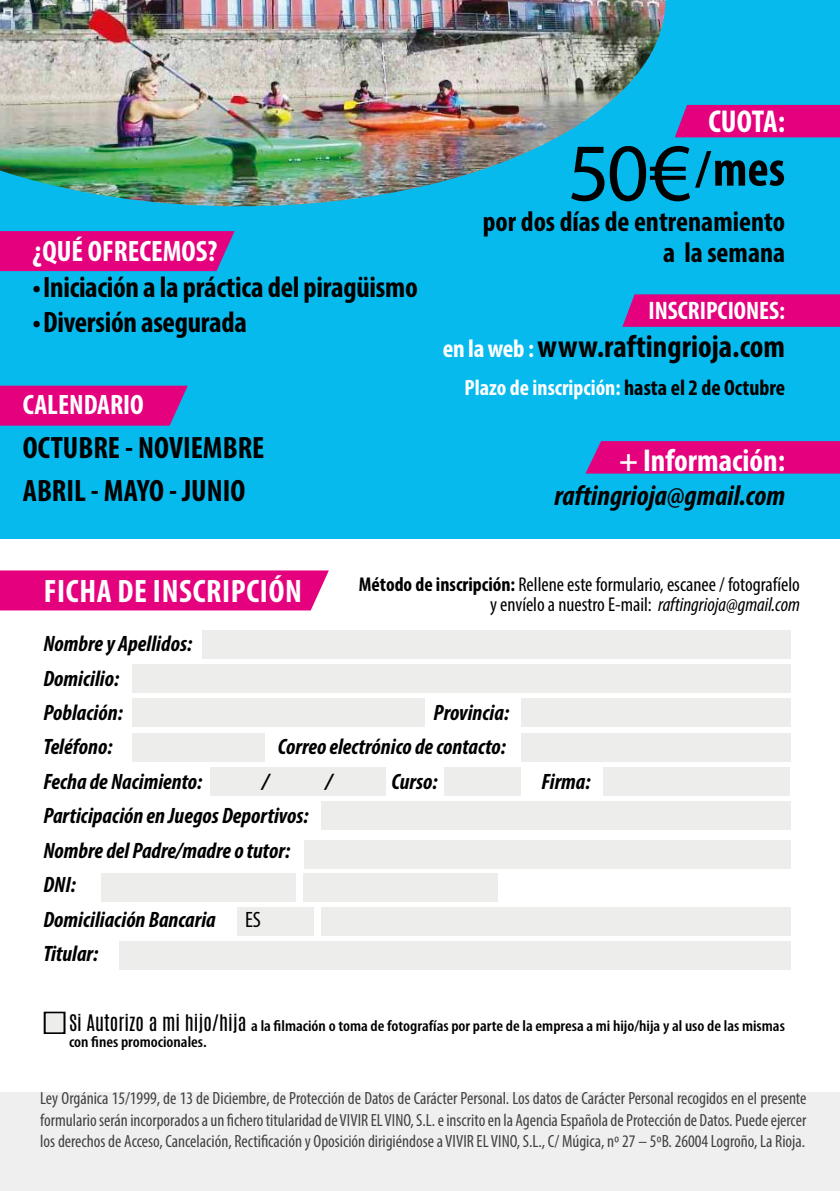
<style>
.page{position:relative;width:840px;height:1191px;background:#fff}
.page>*{position:absolute;margin:0;border:0;box-sizing:border-box;transform-origin:0 0}
.t1{font:700 condensed 50.8px "Myriad Pro";color:#000}
.t2{font:700 condensed 32.6px "Myriad Pro";letter-spacing:.02em;color:#fff}
.t3{font:700 condensed 31.6px "Myriad Pro";color:#000}
.t4{font:700 condensed 31.6px "Myriad Pro";color:#fff}
.t5{font:700 condensed 31px/43.2px "Myriad Pro";color:#000}
.t6{font:700 condensed 29.6px "Myriad Pro";letter-spacing:-.01em;color:#000}
.t7{font:700 condensed 29.6px "Myriad Pro";color:#fff}
.t8{font:700 condensed 28.6px/30.6px "Myriad Pro";color:#000;text-align:right}
.t9{font:italic 700 condensed 28.6px "Myriad Pro";color:#000}
.t10{font:700 condensed 28.2px "Myriad Pro";color:#fff}
.t11{font:700 condensed 25.4px "Myriad Pro";color:#fff}
.t12{font:italic 700 condensed 22.4px/34.4px "Myriad Pro";color:#000}
.t13{font:condensed 22.4px "Myriad Pro";color:#000}
.t14{font:700 condensed 22.2px "Myriad Pro";color:#fff}
.t15{font:condensed 20px/20px "Myriad Pro";color:#000;text-align:right}
.t16{font:condensed 17.8px/21.2px "Myriad Pro";color:#000;text-align:justify}
.t17{font:600 condensed 15.6px/16.2px "Myriad Pro";color:#000;scale:1.09 1}
.s1{font-weight:400;font-stretch:normal;font-size:82.4px}
.s2{font-size:25.4px;color:#fff}
.s3{color:#000}
.s4{font-weight:700}
.s5{font-style:italic}
.s6{font-family:"Antonio";font-weight:400;font-stretch:normal;font-size:19px}
</style>
<div class="page">
<div style="left:0;top:570px;width:328px;height:40px;background:#e5007d"></div>
<div style="left:201px;top:630px;width:589px;height:28px;background:#ededec"></div>
<div style="left:132px;top:664px;width:658px;height:29px;background:#ededec"></div>
<div style="left:132px;top:698px;width:293px;height:29px;background:#ededec"></div>
<div style="left:520px;top:698px;width:270px;height:29px;background:#ededec"></div>
<div style="left:132px;top:733px;width:133px;height:28px;background:#ededec"></div>
<div style="left:520px;top:733px;width:270px;height:28px;background:#ededec"></div>
<div style="left:209px;top:767px;width:176px;height:28px;background:#ededec"></div>
<div style="left:444px;top:767px;width:76px;height:28px;background:#ededec"></div>
<div style="left:603px;top:767px;width:187px;height:28px;background:#ededec"></div>
<div style="left:321px;top:801px;width:469px;height:28px;background:#ededec"></div>
<div style="left:102px;top:873px;width:194px;height:29px;background:#ededec"></div>
<div style="left:303px;top:873px;width:194px;height:29px;background:#ededec"></div>
<div style="left:119px;top:941px;width:671px;height:28px;background:#ededec"></div>
<div style="left:303px;top:840px;width:487px;height:28px;background:#ededec"></div>
<div style="left:237px;top:907px;width:76px;height:28px;background:#ededec"></div>
<div style="left:321px;top:907px;width:469px;height:28px;background:#ededec"></div>
<div style="left:0;top:0;width:839px;height:538px;background:#07baee"></div>
<div style="left:0;top:386px;width:188px;height:39px;background:#e5007d"></div>
<div style="left:0;top:231px;width:234px;height:40px;background:#e5007d"></div>
<div style="left:0;top:1092px;width:839px;height:99px;background:#efefef"></div>
<div style="left:45px;top:1012px;width:19px;height:21px;background:#ededec"></div>
<div style="left:44px;top:1011px;width:21px;height:23px;border:2px solid #000"></div>
<div style="left:675px;top:105px;width:164px;height:32px;background:#e5007d"></div>
<svg style="left:622px;top:294px;width:217px;height:33px;background:#da0882"></svg>
<div style="left:585px;top:441px;width:254px;height:32px;background:#e5007d"></div>
<img style="left:0;top:0;width:665px;height:206px">
<h3 class="t7" style="left:33px;top:233px;width:186px">¿QUÉ OFRECEMOS?</h3>
<h3 class="t6" style="left:33px;top:268px;width:386px">• Iniciación a la práctica del piragüismo</h3>
<h3 class="t6" style="left:33px;top:304px;width:215px">• Diversión asegurada</h3>
<h3 class="t10" style="left:23px;top:387px;width:122px">CALENDARIO</h3>
<h3 class="t5" style="left:23px;top:425px;width:243px">OCTUBRE - NOVIEMBRE<br>ABRIL - MAYO - JUNIO</h3>
<h3 class="t4" style="left:708px;top:101px;width:78px">CUOTA:</h3>
<h1 class="t1" style="left:567px;top:137px;width:219px"><span class="s1">50€</span> /mes</h1>
<h3 class="t8" style="left:482px;top:206px;width:303px">por dos días de entrenamiento a la semana</h3>
<h3 class="t11" style="left:648px;top:294px;width:138px">INSCRIPCIONES:</h3>
<h3 class="t3" style="left:442px;top:326px;width:344px"><span class="s2">en la web :</span> www.raftingrioja.com</h3>
<p class="t14" style="left:464px;top:373px;width:322px">Plazo de inscripción: <span class="s3">hasta el 2 de Octubre</span></p>
<h3 class="t4" style="left:618px;top:440px;width:167px">+ Información:</h3>
<h3 class="t9" style="left:554px;top:478px;width:232px">raftingrioja@gmail.com</h3>
<h2 class="t2" style="left:44px;top:570px;width:259px">FICHA DE INSCRIPCIÓN</h2>
<p class="t12" style="left:43px;top:626px;width:150px">Nombre y Apellidos:<br>Domicilio:<br>Población:</p>
<p class="t15" style="left:358px;top:573px;width:442px"><span class="s4">Método de inscripción:</span> Rellene este formulario, escanee / fotografíelo y envíelo a nuestro E-mail: <span class="s5">raftingrioja@gmail.com</span></p>
<p class="t12" style="left:433px;top:695px;width:77px">Provincia:</p>
<p class="t12" style="left:43px;top:729px;width:70px">Teléfono:</p>
<p class="t12" style="left:277px;top:729px;width:229px">Correo electrónico de contacto:</p>
<p class="t12" style="left:43px;top:763px;width:160px">Fecha de Nacimiento:</p>
<p class="t12" style="left:262px;top:763px;width:8px">/</p>
<p class="t12" style="left:325px;top:763px;width:8px">/</p>
<p class="t12" style="left:391px;top:763px;width:48px">Curso:</p>
<p class="t12" style="left:541px;top:763px;width:51px">Firma:</p>
<p class="t12" style="left:43px;top:798px;width:266px">Participación en Juegos Deportivos:<br>Nombre del Padre/madre o tutor:<br>DNI:<br>Domiciliación Bancaria</p>
<p class="t13" style="left:245px;top:905px;width:17px">ES</p>
<p class="t12" style="left:43px;top:936px;width:56px">Titular:</p>
<p class="t17" style="left:69px;top:1017px;width:658px"><span class="s6">Si Autorizo a mi hijo/hija</span> a la filmación o toma de fotografías por parte de la empresa a mi hijo/hija y al uso de las mismas con fines promocionales.</p>
<p class="t16" style="left:40px;top:1087px;width:767px">Ley Orgánica 15/1999, de 13 de Diciembre, de Protección de Datos de Carácter Personal. Los datos de Carácter Personal recogidos en el presente formulario serán incorporados a un fichero titularidad de VIVIR EL VINO, S.L. e inscrito en la Agencia Española de Protección de Datos. Puede ejercer los derechos de Acceso, Cancelación, Rectificación y Oposición dirigiéndose a VIVIR EL VINO, S.L., C/ Múgica, nº 27 – 5ºB. 26004 Logroño, La Rioja.</p>
</div>
